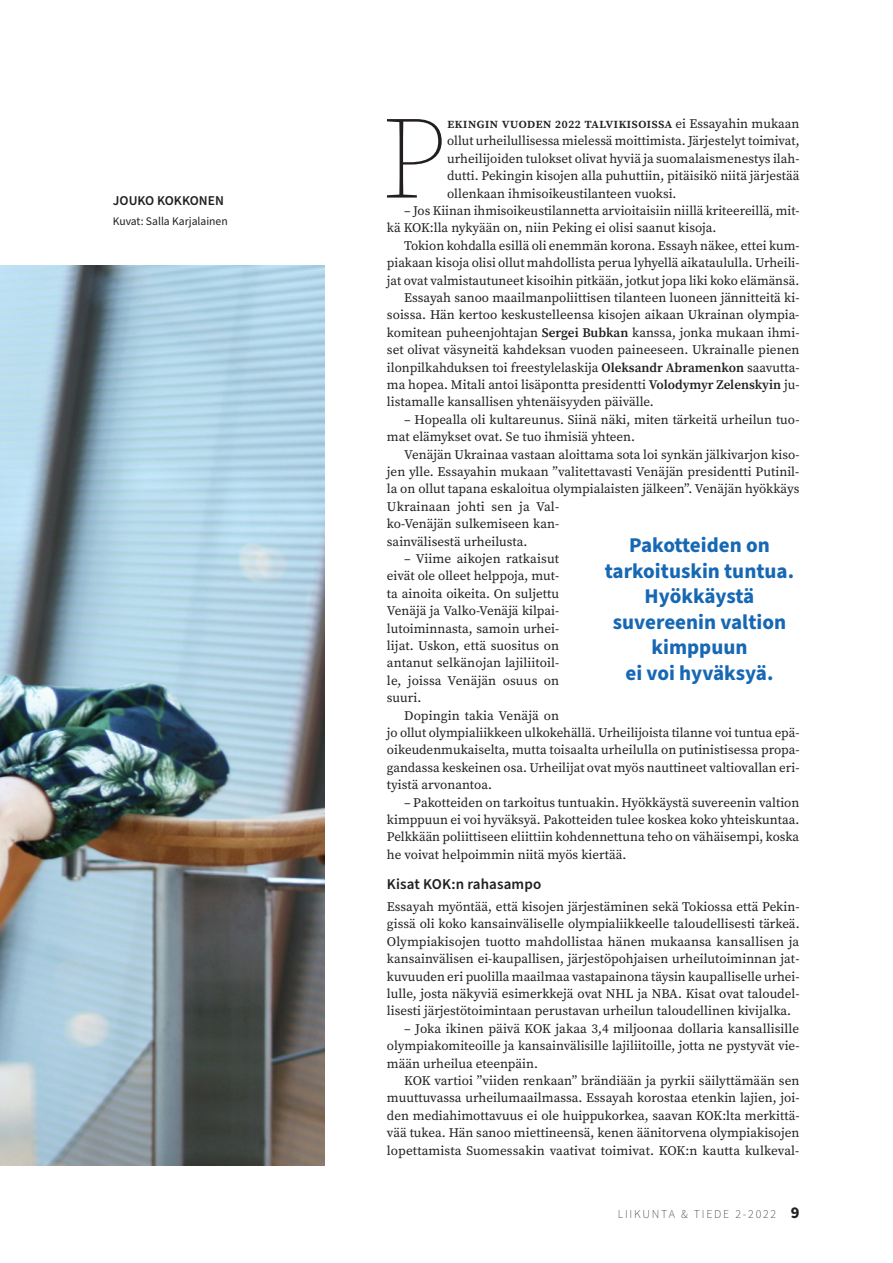
<style>
.page{position:relative;width:893px;height:1263px;background:#fff}
.page>*{position:absolute;margin:0;border:0;box-sizing:border-box;transform-origin:0 0}
.P_leipis_1{font:200 115.95px "Source Serif Pro";color:#231f20}
.t1{font:700 21px/25.5px "Source Sans Pro";color:#1768b4;text-align:center}
.väliotsikko{font:600 15px "Source Sans Pro";color:#231f20}
.kirj_ylä{font:600 13.5px "Source Sans Pro";color:#231f20}
.P_leipis{font:13.2px/17.4px "Source Serif Pro";color:#231f20;text-align:justify}
.P_leipis_1-2{font:13.2px/17.4px "Source Serif Pro";color:#231f20;text-align:justify}
.t2{font:200 12px "Source Sans Pro";letter-spacing:.15em;color:#231f20}
.loppukredut{font:11.7px "Source Sans Pro";color:#231f20}
.s1{font-weight:600}
.s2{font-weight:700;font-size:16.5px}
</style>
<div class="page">
<img style="left:0;top:266px;width:324px;height:899px">
<p class="kirj_ylä" style="left:113px;top:191px;width:113px">JOUKO KOKKONEN</p>
<p class="loppukredut" style="left:113px;top:213px;width:116px">Kuvat: Salla Karjalainen</p>
<p class="P_leipis_1" style="left:380px;top:86px;width:69px">P</p>
<p class="P_leipis_1-2" style="left:447px;top:115px;width:354px"><span class="s1">ekingin vuoden 2022 talvikisoissa</span> ei Essayahin mukaan ollut urheilullisessa mielessä moittimista. Järjestelyt toimivat, urheilijoiden tulokset olivat hyviä ja suomalaismenestys ilah&shy;dutti. Pekingin kisojen alla puhuttiin, pitäisikö niitä järjestää ollenkaan ihmisoikeustilanteen vuoksi.</p>
<p class="P_leipis" style="left:387px;top:202px;width:414px;text-indent:17px">‒ Jos Kiinan ihmisoikeustilannetta arvioitaisiin niillä kriteereillä, mit&shy;kä KOK:lla nykyään on, niin Peking ei olisi saanut kisoja.</p>
<p class="P_leipis" style="left:387px;top:237px;width:414px;text-indent:17px">Tokion kohdalla esillä oli enemmän korona. Essayh näkee, ettei kum&shy;piakaan kisoja olisi ollut mahdollista perua lyhyellä aikataululla. Urheili&shy;jat ovat valmistautuneet kisoihin pitkään, jotkut jopa liki koko elämänsä.</p>
<p class="P_leipis" style="left:387px;top:289px;width:414px;text-indent:17px">Essayah sanoo maailmanpoliittisen tilanteen luoneen jännitteitä ki&shy;soissa. Hän kertoo keskustelleensa kisojen aikaan Ukrainan olympia&shy;komitean puheenjohtajan <span class="s1">Sergei Bubkan</span> kanssa, jonka mukaan ihmi&shy;set olivat väsyneitä kahdeksan vuoden paineeseen. Ukrainalle pienen ilonpilkahduksen toi freestylelaskija <span class="s1">Oleksandr Abramenkon</span> saavutta&shy;ma hopea. Mitali antoi lisäpontta presidentti <span class="s1">Volodymyr Zelenskyin</span> ju&shy;listamalle kansallisen yhtenäisyyden päivälle.</p>
<p class="P_leipis" style="left:387px;top:411px;width:414px;text-indent:17px">‒ Hopealla oli kultareunus. Siinä näki, miten tärkeitä urheilun tuo&shy;mat elämykset ovat. Se tuo ihmisiä yhteen.</p>
<p class="P_leipis" style="left:387px;top:445px;width:414px;text-align:left;text-indent:17px">Venäjän Ukrainaa vastaan aloittama sota loi synkän jälkivarjon kiso&shy;jen ylle. Essayahin mukaan ”valitettavasti Venäjän presidentti Putinil&shy;la on ollut tapana eskaloitua olympialaisten jälkeen”. Venäjän hyökkäys Ukrainaan johti sen ja Val-<br>ko-Venäjän sulkemiseen kan-<br>sainvälisestä urheilusta.</p>
<p class="P_leipis" style="left:387px;top:550px;width:174px;text-indent:17px">‒ Viime aikojen ratkaisut eivät ole olleet helppoja, mut&shy;ta ainoita oikeita. On suljettu Venäjä ja Valko-Venäjä kilpai&shy;lutoiminnasta, samoin urhei&shy;lijat. Uskon, että suositus on antanut selkänojan lajiliitoil&shy;le, joissa Venäjän osuus on suuri.</p>
<p class="P_leipis" style="left:387px;top:706px;width:414px;text-align:left;text-indent:17px">Dopingin takia Venäjä on<br>jo ollut olympialiikkeen ulkokehällä. Urheilijoista tilanne voi tuntua epä&shy;oikeudenmukaiselta, mutta toisaalta urheilulla on putinistisessa propa&shy;gandassa keskeinen osa. Urheilijat ovat myös nauttineet valtiovallan eri&shy;tyistä arvonantoa.</p>
<p class="P_leipis" style="left:387px;top:793px;width:414px;text-indent:17px">‒ Pakotteiden on tarkoitus tuntuakin. Hyökkäystä suvereenin valtion kimppuun ei voi hyväksyä. Pakotteiden tulee koskea koko yhteiskuntaa.<br>Pelkkään poliittiseen eliittiin kohdennettuna teho on vähäisempi, koska he voivat helpoimmin niitä myös kiertää.</p>
<p class="väliotsikko" style="left:387px;top:874px;width:156px">Kisat KOK:n rahasampo</p>
<p class="P_leipis_1-2" style="left:387px;top:898px;width:414px">Essayah myöntää, että kisojen järjestäminen sekä Tokiossa että Pekin&shy;gissä oli koko kansainväliselle olympialiikkeelle taloudellisesti tärkeä.<br>Olympiakisojen tuotto mahdollistaa hänen mukaansa kansallisen ja kansainvälisen ei-kaupallisen, järjestöpohjaisen urheilutoiminnan jat&shy;kuvuuden eri puolilla maailmaa vastapainona täysin kaupalliselle urhei&shy;lulle, josta näkyviä esimerkkejä ovat NHL ja NBA. Kisat ovat taloudel&shy;lisesti järjestötoimintaan perustavan urheilun taloudellinen kivijalka.</p>
<p class="P_leipis" style="left:387px;top:1020px;width:414px;text-indent:17px">‒ Joka ikinen päivä KOK jakaa 3,4 miljoonaa dollaria kansallisille olympiakomiteoille ja kansainvälisille lajiliitoille, jotta ne pystyvät vie&shy;mään urheilua eteenpäin.</p>
<p class="P_leipis" style="left:387px;top:1072px;width:414px;text-indent:17px">KOK vartioi ”viiden renkaan” brändiään ja pyrkii säilyttämään sen muuttuvassa urheilumaailmassa. Essayah korostaa etenkin lajien, joi&shy;den mediahimottavuus ei ole huippukorkea, saavan KOK:lta merkittä&shy;vää tukea. Hän sanoo miettineensä, kenen äänitorvena olympiakisojen lopettamista Suomessakin vaativat toimivat. KOK:n kautta kulkeval-</p>
<h2 class="t1" style="left:605px;top:533px;width:191px">Pakotteiden on tarkoituskin tuntua.<br>Hyökkäystä suvereenin valtion kimppuun<br>ei voi hyväksyä.</h2>
<p class="t2" style="left:618px;top:1206px;width:183px">LIIKUNTA &amp; TIEDE 2-2022 <span class="s2">9</span></p>
</div>
